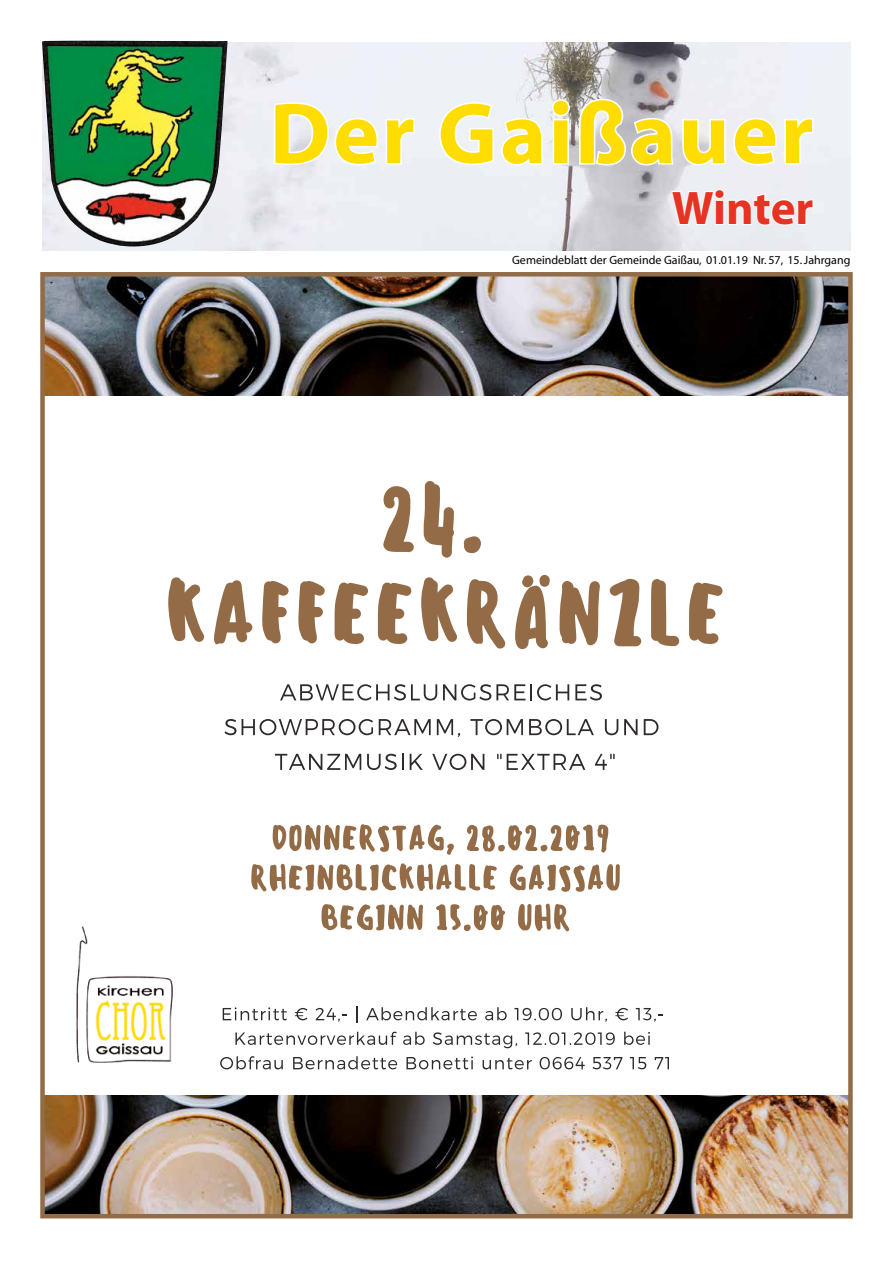
<style>
.page{position:relative;width:893px;height:1263px;background:#fff}
.page>*{position:absolute;margin:0;border:0;box-sizing:border-box;transform-origin:0 0}
.t1{font:700 87px "Myriad";letter-spacing:.03em;color:#fd0}
.t2{font:700 47.25px "Myriad";letter-spacing:-.005em;color:#e63323}
.t3{font:12px "Myriad";color:#000}
</style>
<div class="page">
<svg style="left:383px;top:486px;width:31px;height:66px"></svg>
<svg style="left:424px;top:481px;width:30px;height:77px"></svg>
<svg style="left:464px;top:536px;width:17px;height:17px"></svg>
<svg style="left:168px;top:577px;width:36px;height:65px"></svg>
<svg style="left:214px;top:580px;width:38px;height:64px"></svg>
<svg style="left:262px;top:581px;width:27px;height:62px"></svg>
<svg style="left:298px;top:581px;width:27px;height:62px"></svg>
<svg style="left:335px;top:583px;width:33px;height:61px"></svg>
<svg style="left:378px;top:583px;width:33px;height:61px"></svg>
<svg style="left:421px;top:577px;width:36px;height:65px"></svg>
<svg style="left:467px;top:579px;width:38px;height:69px"></svg>
<svg style="left:515px;top:575px;width:35px;height:74px"></svg>
<svg style="left:560px;top:581px;width:40px;height:64px"></svg>
<svg style="left:610px;top:579px;width:31px;height:68px"></svg>
<svg style="left:651px;top:579px;width:28px;height:67px"></svg>
<svg style="left:689px;top:583px;width:33px;height:61px"></svg>
<svg style="left:280px;top:684px;width:157px;height:16px"></svg>
<svg style="left:443px;top:684px;width:126px;height:16px"></svg>
<svg style="left:575px;top:684px;width:27px;height:16px"></svg>
<svg style="left:225px;top:719px;width:148px;height:16px"></svg>
<svg style="left:379px;top:719px;width:52px;height:16px"></svg>
<svg style="left:437px;top:719px;width:23px;height:18px"></svg>
<svg style="left:470px;top:719px;width:53px;height:16px"></svg>
<svg style="left:529px;top:719px;width:65px;height:16px"></svg>
<svg style="left:605px;top:719px;width:13px;height:16px"></svg>
<svg style="left:624px;top:719px;width:14px;height:16px"></svg>
<svg style="left:644px;top:719px;width:14px;height:16px"></svg>
<svg style="left:275px;top:754px;width:86px;height:16px"></svg>
<svg style="left:367px;top:754px;width:36px;height:16px"></svg>
<svg style="left:410px;top:754px;width:13px;height:16px"></svg>
<svg style="left:432px;top:754px;width:52px;height:16px"></svg>
<svg style="left:497px;top:754px;width:88px;height:16px"></svg>
<svg style="left:595px;top:754px;width:20px;height:16px"></svg>
<svg style="left:273px;top:824px;width:181px;height:31px"></svg>
<svg style="left:467px;top:825px;width:141px;height:27px"></svg>
<svg style="left:251px;top:863px;width:246px;height:28px"></svg>
<svg style="left:510px;top:864px;width:110px;height:28px"></svg>
<svg style="left:322px;top:904px;width:101px;height:26px"></svg>
<svg style="left:436px;top:904px;width:69px;height:27px"></svg>
<svg style="left:518px;top:904px;width:51px;height:27px"></svg>
<svg style="left:223px;top:1007px;width:64px;height:13px"></svg>
<svg style="left:295px;top:1008px;width:12px;height:12px"></svg>
<svg style="left:316px;top:1008px;width:31px;height:13px"></svg>
<svg style="left:357px;top:1006px;width:1px;height:16px"></svg>
<svg style="left:366px;top:1007px;width:111px;height:13px"></svg>
<svg style="left:485px;top:1007px;width:22px;height:13px"></svg>
<svg style="left:514px;top:1008px;width:48px;height:12px"></svg>
<svg style="left:571px;top:1007px;width:36px;height:14px"></svg>
<svg style="left:615px;top:1008px;width:13px;height:12px"></svg>
<svg style="left:636px;top:1008px;width:27px;height:13px"></svg>
<svg style="left:235px;top:1032px;width:162px;height:13px"></svg>
<svg style="left:403px;top:1032px;width:22px;height:13px"></svg>
<svg style="left:433px;top:1032px;width:84px;height:16px"></svg>
<svg style="left:525px;top:1032px;width:90px;height:13px"></svg>
<svg style="left:624px;top:1032px;width:26px;height:13px"></svg>
<svg style="left:220px;top:1056px;width:63px;height:13px"></svg>
<svg style="left:293px;top:1056px;width:104px;height:13px"></svg>
<svg style="left:406px;top:1056px;width:67px;height:13px"></svg>
<svg style="left:483px;top:1058px;width:49px;height:11px"></svg>
<svg style="left:540px;top:1057px;width:45px;height:12px"></svg>
<svg style="left:593px;top:1057px;width:29px;height:12px"></svg>
<svg style="left:630px;top:1057px;width:16px;height:12px"></svg>
<svg style="left:655px;top:1057px;width:14px;height:12px"></svg>
<img style="left:45px;top:277px;width:803px;height:118px">
<img style="left:45px;top:1096px;width:803px;height:117px">
<img style="left:76px;top:926px;width:97px;height:137px">
<div style="left:40px;top:272px;width:813px;height:946px;border:4px solid #926c47"></div>
<img style="left:43px;top:43px;width:807px;height:208px">
<img style="left:42px;top:41px;width:186px;height:206px">
<svg style="left:272px;top:101px;width:144px;height:66px"></svg>
<svg style="left:438px;top:98px;width:133px;height:69px"></svg>
<svg style="left:577px;top:97px;width:98px;height:70px"></svg>
<svg style="left:681px;top:116px;width:134px;height:51px"></svg>
<svg style="left:670px;top:188px;width:145px;height:39px"></svg>
<p class="t1" style="left:270px;top:89px;width:545px">Der Gaißauer</p>
<p class="t2" style="left:672px;top:184px;width:143px">Winter</p>
<p class="t3" style="left:512px;top:254px;width:340px">Gemeindeblatt der Gemeinde Gaißau, 01.01.19 Nr. 57, 15. Jahrgang</p>
</div>
